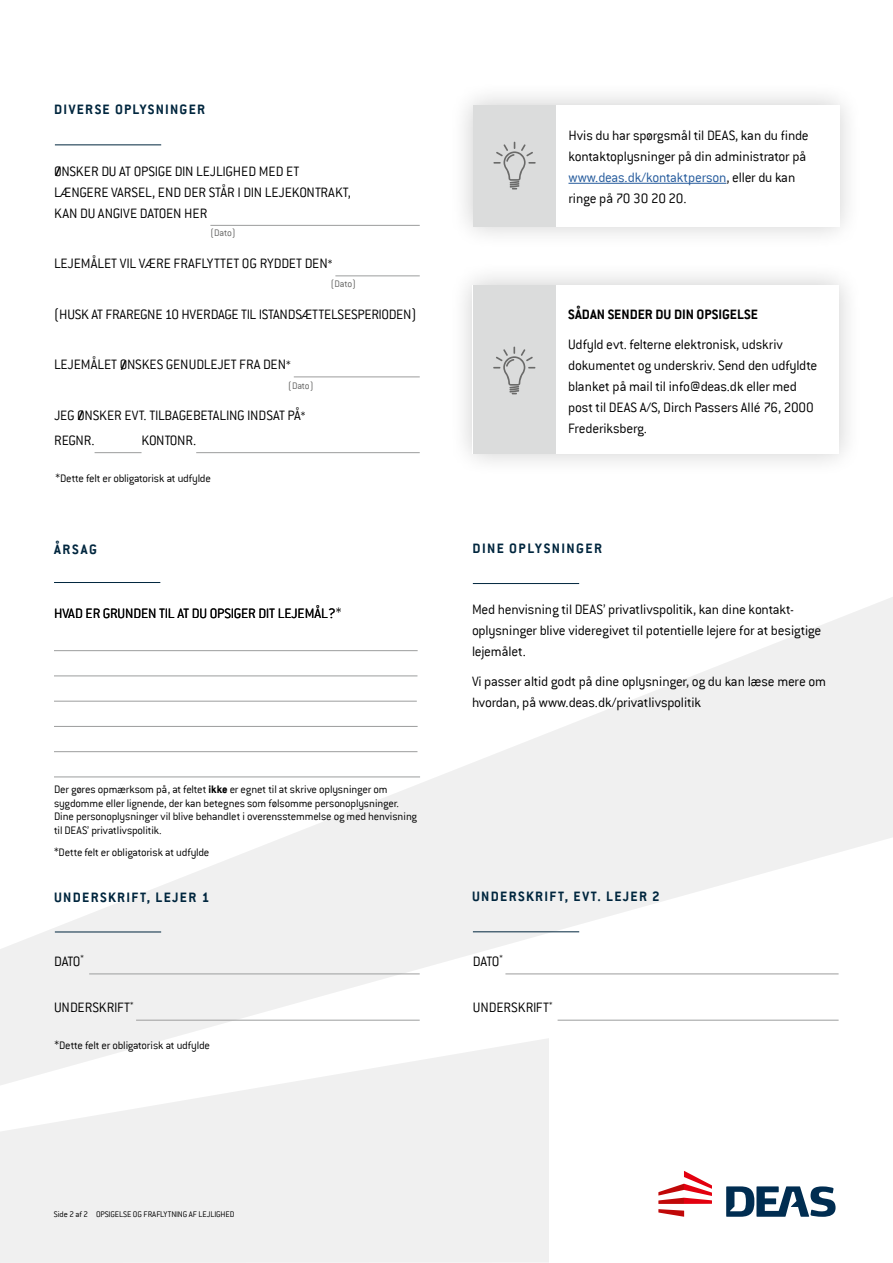
<style>
.page{position:relative;width:893px;height:1263px;background:#fff}
.page>*{position:absolute;margin:0;border:0;box-sizing:border-box;transform-origin:0 0}
.t1{font:300 15px/21px "Conduit ITC";letter-spacing:-.015em;color:#000}
.t2{font:700 15px "Conduit ITC";letter-spacing:.09em;color:#00263e}
.t3{font:700 15px "Conduit ITC";color:#000}
.t4{font:700 15px "Conduit ITC Std";color:#000}
.t5{font:300 12px/13.5px "Conduit ITC";letter-spacing:-.015em;color:#000}
.t6{font:300 10.5px "Conduit ITC";letter-spacing:-.02em;color:#636362}
.t7{font:300 9px "Conduit ITC";letter-spacing:-.01em;color:#000}
.s1{font-size:12px}
.s2{font-weight:700}
.s3{color:#245a9c}
</style>
<div class="page">
<div style="left:0;top:1086px;width:549px;height:177px;background:#f0f0f0"></div>
<svg style="left:0;top:582px;width:893px;height:504px"></svg>
<div style="left:449px;top:81px;width:414px;height:170px;background:#000;opacity:.2"></div>
<div style="left:473px;top:105px;width:366px;height:121px;background:#fff"></div>
<hr style="left:568px;top:183px;width:158px;height:1px;background:#245a9c">
<div style="left:473px;top:105px;width:83px;height:121px;background:#dbdcdc"></div>
<svg style="left:493px;top:142px;width:43px;height:47px"></svg>
<hr style="left:210px;top:225px;width:210px;height:1px;background:#9c9d9d">
<hr style="left:335px;top:275px;width:85px;height:1px;background:#9c9d9d">
<hr style="left:294px;top:376px;width:126px;height:1px;background:#9c9d9d">
<hr style="left:95px;top:452px;width:47px;height:1px;background:#9c9d9d">
<hr style="left:196px;top:452px;width:224px;height:1px;background:#9c9d9d">
<hr style="left:55px;top:144px;width:106px;height:1px;background:#00263e">
<hr style="left:89px;top:973px;width:331px;height:1px;background:#9c9d9d">
<hr style="left:136px;top:1020px;width:284px;height:1px;background:#9c9d9d">
<hr style="left:505px;top:973px;width:334px;height:1px;background:#9c9d9d">
<hr style="left:558px;top:1020px;width:281px;height:1px;background:#9c9d9d">
<hr style="left:55px;top:931px;width:106px;height:1px;background:#00263e">
<hr style="left:473px;top:931px;width:106px;height:1px;background:#00263e">
<hr style="left:54px;top:582px;width:106px;height:1px;background:#00263e">
<div style="left:449px;top:261px;width:414px;height:216px;background:#000;opacity:.2"></div>
<div style="left:473px;top:285px;width:366px;height:168px;background:#fff"></div>
<div style="left:473px;top:285px;width:83px;height:168px;background:#dbdcdc"></div>
<svg style="left:493px;top:347px;width:42px;height:47px"></svg>
<hr style="left:54px;top:650px;width:364px;height:1px;background:#9c9d9d">
<hr style="left:54px;top:675px;width:363px;height:1px;background:#9c9d9d">
<hr style="left:54px;top:701px;width:363px;height:1px;background:#9c9d9d">
<hr style="left:54px;top:726px;width:364px;height:1px;background:#9c9d9d">
<hr style="left:54px;top:751px;width:363px;height:1px;background:#9c9d9d">
<hr style="left:54px;top:776px;width:366px;height:1px;background:#9c9d9d">
<hr style="left:473px;top:583px;width:106px;height:1px;background:#00263e">
<svg style="left:726px;top:1186px;width:109px;height:31px"></svg>
<svg style="left:658px;top:1171px;width:54px;height:46px"></svg>
<p class="t2" style="left:54px;top:101px;width:153px">DIVERSE OPLYSNINGER</p>
<p class="t1" style="left:54px;top:161px;width:298px">ØNSKER DU AT OPSIGE DIN LEJLIGHED MED ET<br>LÆNGERE VARSEL, END DER STÅR I DIN LEJEKONTRAKT,<br>KAN DU ANGIVE DATOEN HER</p>
<p class="t1" style="left:54px;top:253px;width:280px">LEJEMÅLET VIL VÆRE FRAFLYTTET OG RYDDET DEN<span class="s1">*</span></p>
<p class="t1" style="left:54px;top:304px;width:364px">(HUSK AT FRAREGNE 10 HVERDAGE TIL ISTANDSÆTTELSESPERIODEN)</p>
<p class="t1" style="left:54px;top:354px;width:238px">LEJEMÅLET ØNSKES GENUDLEJET FRA DEN<span class="s1">*</span></p>
<p class="t1" style="left:54px;top:402px;width:253px;line-height:25.2px">JEG ØNSKER EVT. TILBAGEBETALING INDSAT PÅ<span class="s1">*<br></span>REGNR.</p>
<p class="t4" style="left:55px;top:162px;width:6px">/</p>
<p class="t6" style="left:210px;top:227px;width:27px">(Dato)</p>
<p class="t6" style="left:331px;top:278px;width:27px">(Dato)</p>
<p class="t4" style="left:121px;top:356px;width:6px">/</p>
<p class="t6" style="left:288px;top:380px;width:27px">(Dato)</p>
<p class="t4" style="left:78px;top:406px;width:6px">/</p>
<p class="t1" style="left:142px;top:430px;width:56px">KONTONR.</p>
<p class="t5" style="left:56px;top:472px;width:157px">*Dette felt er obligatorisk at udfylde</p>
<p class="t2" style="left:54px;top:540px;width:45px">ÅRSAG</p>
<p class="t1" style="left:54px;top:602px;width:289px">HVAD ER GRUNDEN TIL AT DU OPSIGER DIT LEJEMÅL?*</p>
<p class="t5" style="left:54px;top:783px;width:365px">Der gøres opmærksom på, at feltet <span class="s2">ikke</span> er egnet til at skrive oplysninger om sygdomme eller lignende, der kan betegnes som følsomme personoplysninger.<br>Dine personoplysninger vil blive behandlet i overensstemmelse og med henvisning til DEAS’ privatlivspolitik.</p>
<p class="t5" style="left:54px;top:846px;width:157px">*Dette felt er obligatorisk at udfylde</p>
<p class="t1" style="left:568px;top:124px;width:242px">Hvis du har spørgsmål til DEAS, kan du finde kontaktoplysninger på din administrator på <span class="s3">www.deas.dk/kontaktperson</span>, eller du kan ringe på 70 30 20 20.</p>
<p class="t3" style="left:568px;top:306px;width:191px">SÅDAN SENDER DU DIN OPSIGELSE</p>
<p class="t1" style="left:568px;top:334px;width:251px">Udfyld evt. felterne elektronisk, udskriv dokumentet og underskriv. Send den udfyldte blanket på mail til info@deas.dk eller med post til DEAS A/S, Dirch Passers Allé 76, 2000<br>Frederiksberg.</p>
<p class="t2" style="left:473px;top:539px;width:131px">DINE OPLYSNINGER</p>
<p class="t1" style="left:472px;top:599px;width:351px">Med henvisning til DEAS’ privatlivspolitik, kan dine kontakt&shy;oplysninger blive videregivet til potentielle lejere for at besigtige lejemålet.</p>
<p class="t1" style="left:472px;top:670px;width:356px">Vi passer altid godt på dine oplysninger, og du kan læse mere om hvordan, på www.deas.dk/privatlivspolitik</p>
<p class="t2" style="left:54px;top:888px;width:157px">UNDERSKRIFT, LEJER 1</p>
<p class="t2" style="left:472px;top:888px;width:189px">UNDERSKRIFT, EVT. LEJER 2</p>
<p class="t1" style="left:54px;top:951px;width:31px">DATO<sup>*</sup></p>
<p class="t1" style="left:54px;top:997px;width:81px">UNDERSKRIFT<sup>*</sup></p>
<p class="t5" style="left:55px;top:1038px;width:157px">*Dette felt er obligatorisk at udfylde</p>
<p class="t7" style="left:54px;top:1209px;width:182px">Side 2 af 2 OPSIGELSE OG FRAFLYTNING AF LEJLIGHED</p>
<p class="t1" style="left:473px;top:951px;width:31px">DATO<sup>*</sup></p>
<p class="t1" style="left:473px;top:997px;width:81px">UNDERSKRIFT<sup>*</sup></p>
</div>
